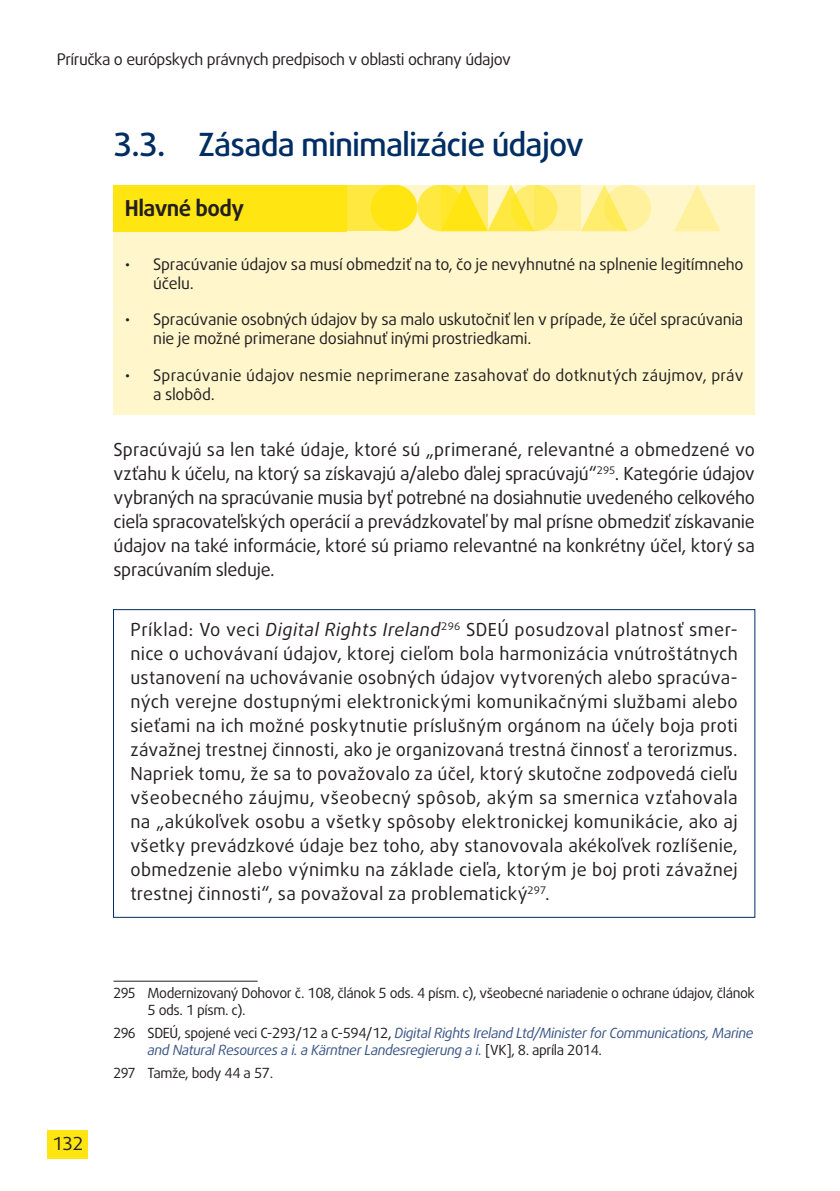
<style>
.page{position:relative;width:840px;height:1191px;background:#fff}
.page>*{position:absolute;margin:0;border:0;box-sizing:border-box;transform-origin:0 0}
.t1{font:500 32px "Daxline Pro";letter-spacing:-.03em;color:#002d62}
.keypoints_title_SW{font:700 22px "Daxline Pro";letter-spacing:-.025em;color:#231f20}
.box_one{font:18px/24px "Daxline Pro";letter-spacing:.01em;color:#231f20;text-align:justify}
.body_sb2{font:18px/24px "Daxline Pro";letter-spacing:-.015em;color:#231f20;text-align:justify}
.t2{font:16px/19.2px "Daxline Pro";letter-spacing:-.01em;color:#231f20}
.t3{font:16px/19.2px "Daxline Pro";letter-spacing:.015em;color:#231f20}
.t4{font:16px "Daxline Pro";letter-spacing:-.03em;color:#231f20}
.footnote{font:italic 14px/17px "Daxline Pro";letter-spacing:-.03em;color:#3a5686}
.footnote-2{font:14px/17px "Daxline Pro";letter-spacing:-.03em;color:#231f20;scale:.95 1}
.s1{font-style:italic}
.s2{font-style:normal;color:#231f20}
</style>
<div class="page">
<div style="left:113px;top:185px;width:641px;height:80px;background:#fff6cc"></div>
<div style="left:417px;top:185px;width:47px;height:46px;background:#ffe940;border-radius:50%"></div>
<div style="left:347px;top:185px;width:47px;height:46px;background:#ffe940"></div>
<div style="left:113px;top:185px;width:234px;height:46px;background:#ffe512"></div>
<svg style="left:581px;top:185px;width:41px;height:46px"></svg>
<svg style="left:674px;top:185px;width:46px;height:46px"></svg>
<div style="left:370px;top:185px;width:47px;height:46px;background:#ffe512;border-radius:50%"></div>
<svg style="left:487px;top:185px;width:42px;height:46px"></svg>
<svg style="left:510px;top:185px;width:47px;height:46px"></svg>
<svg style="left:604px;top:185px;width:46px;height:46px;background:#ffef8d"></svg>
<svg style="left:441px;top:185px;width:46px;height:46px;background:#ffe730"></svg>
<svg style="left:534px;top:185px;width:47px;height:46px;background:#ffee82"></svg>
<div style="left:48px;top:1130px;width:40px;height:29px;background:#ffe512"></div>
<div style="left:113px;top:240px;width:641px;height:64px;background:#fff6cc"></div>
<div style="left:113px;top:295px;width:641px;height:64px;background:#fff6cc"></div>
<div style="left:113px;top:351px;width:641px;height:63px;background:#fff6cc"></div>
<hr style="left:113px;top:980px;width:144px;height:1px;background:#231f20">
<p class="t4" style="left:57px;top:49px;width:455px">Príručka o európskych právnych predpisoch v oblasti ochrany údajov</p>
<p class="t1" style="left:113px;top:123px;width:471px">3.3. Zásada minimalizácie údajov</p>
<p class="keypoints_title_SW" style="left:125px;top:194px;width:121px">Hlavné body</p>
<p class="t2" style="left:153px;top:254px;width:591px;text-indent:-28px">• Spracúvanie údajov sa musí obmedziť na to, čo je nevyhnutné na splnenie legitímneho účelu.</p>
<p class="t2" style="left:153px;top:310px;width:591px;text-indent:-28px">• Spracúvanie osobných údajov by sa malo uskutočniť len v prípade, že účel spracúvania nie je možné primerane dosiahnuť inými prostriedkami.</p>
<p class="t3" style="left:153px;top:365px;width:591px;text-indent:-28px">• Spracúvanie údajov nesmie neprimerane zasahovať do dotknutých záujmov, práv a slobôd.</p>
<p class="body_sb2" style="left:113px;top:438px;width:642px">Spracúvajú sa len také údaje, ktoré sú „primerané, relevantné a obmedzené vo vzťahu k účelu, na ktorý sa získavajú a/alebo ďalej spracúvajú“<sup>295</sup>. Kategórie údajov vybraných na spracúvanie musia byť potrebné na dosiahnutie uvedeného celkového cieľa spracovateľských operácií a prevádzkovateľ by mal prísne obmedziť získavanie údajov na také informácie, ktoré sú priamo relevantné na konkrétny účel, ktorý sa spracúvaním sleduje.</p>
<p class="box_one" style="left:130px;top:618px;width:608px">Príklad: Vo veci <span class="s1">Digital Rights Ireland</span><sup>296</sup> SDEÚ posudzoval platnosť smer&shy;nice o uchovávaní údajov, ktorej cieľom bola harmonizácia vnútroštátnych ustanovení na uchovávanie osobných údajov vytvorených alebo spracúva&shy;ných verejne dostupnými elektronickými komunikačnými službami alebo sieťami na ich možné poskytnutie príslušným orgánom na účely boja proti závažnej trestnej činnosti, ako je organizovaná trestná činnosť a terorizmus.<br>Napriek tomu, že sa to považovalo za účel, ktorý skutočne zodpovedá cieľu všeobecného záujmu, všeobecný spôsob, akým sa smernica vzťahovala na „akúkoľvek osobu a všetky spôsoby elektronickej komunikácie, ako aj všetky prevádzkové údaje bez toho, aby stanovovala akékoľvek rozlíšenie, obmedzenie alebo výnimku na základe cieľa, ktorým je boj proti závažnej trestnej činnosti“, sa považoval za problematický<sup>297</sup>.</p>
<p class="box_one" style="left:53px;top:1131px;width:32px">132</p>
<p class="footnote-2" style="left:147px;top:984px;width:640px;text-indent:-34px">295 Modernizovaný Dohovor č. 108, článok 5 ods. 4 písm. c), všeobecné nariadenie o ochrane údajov, článok<br>5 ods. 1 písm. c).</p>
<p class="footnote" style="left:147px;top:1024px;width:607px;text-indent:-34px"><span class="s2">296 SDEÚ, spojené veci C-293/12 a C-594/12,</span> Digital Rights Ireland Ltd/Minister for Communications, Marine and Natural Resources a i. a Kärntner Landesregierung a i. <span class="s2">[VK], 8. apríla 2014.</span></p>
<p class="footnote-2" style="left:113px;top:1064px;width:169px">297 Tamže, body 44 a 57.</p>
</div>
